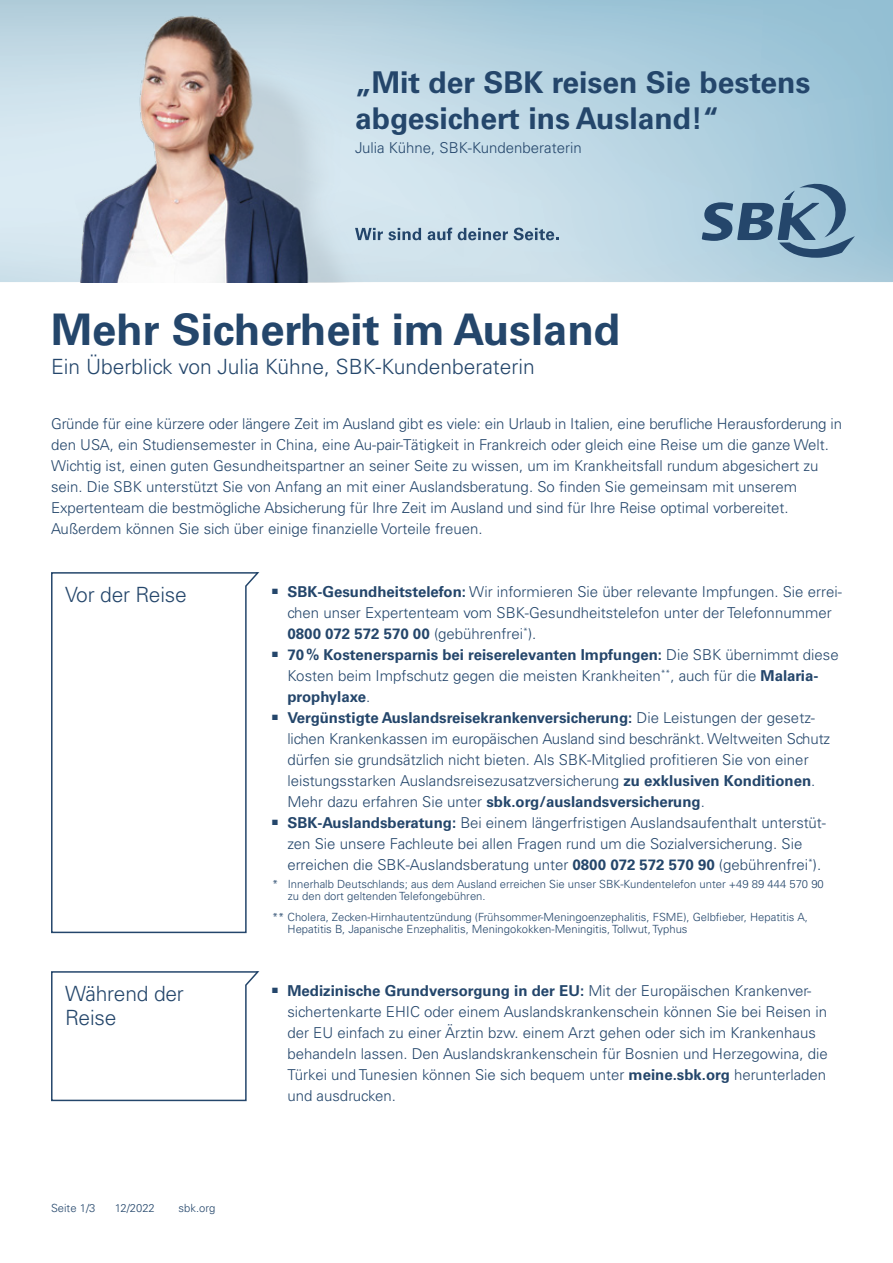
<style>
.page{position:relative;width:893px;height:1263px;background:#fff}
.page>*{position:absolute;margin:0;border:0;box-sizing:border-box;transform-origin:0 0}
.t1{font:700 43.5px "Univers LT Std";color:#24466b}
.t2{font:700 30px/36px "Univers LT Std";color:#24466b}
.t3{font:300 21px/24px "Univers LT Std";color:#24466b}
.t4{font:300 15px/21px "Univers LT Std";color:#24466b}
.t5{font:300 11.25px/12.3px "Univers LT Std";color:#24466b}
.s1{font-weight:700}
</style>
<div class="page">
<img style="left:531px;top:0;width:362px;height:282px">
<img style="left:0;top:282px;width:893px;height:1px">
<img style="left:0;top:0;width:531px;height:282px">
<svg style="left:51px;top:572px;width:209px;height:362px"></svg>
<svg style="left:51px;top:971px;width:209px;height:131px"></svg>
<svg style="left:702px;top:180px;width:153px;height:78px;background:#81a3ba"></svg>
<svg style="left:355px;top:228px;width:66px;height:12px"></svg>
<svg style="left:428px;top:228px;width:24px;height:13px"></svg>
<svg style="left:458px;top:228px;width:50px;height:13px"></svg>
<svg style="left:514px;top:227px;width:44px;height:14px"></svg>
<h2 class="t2" style="left:355px;top:65px;width:457px">„Mit der SBK reisen Sie bestens abgesichert ins Ausland!“</h2>
<p class="t4" style="left:355px;top:137px;width:228px">Julia Kühne, SBK-Kundenberaterin</p>
<h1 class="t1" style="left:51px;top:304px;width:571px">Mehr Sicherheit im Ausland</h1>
<h3 class="t3" style="left:51px;top:355px;width:485px">Ein Überblick von Julia Kühne, SBK-Kundenberaterin</h3>
<p class="t4" style="left:51px;top:413px;width:793px">Gründe für eine kürzere oder längere Zeit im Ausland gibt es viele: ein Urlaub in Italien, eine berufliche Herausforderung in den USA, ein Studiensemester in China, eine Au-pair-Tätigkeit in Frankreich oder gleich eine Reise um die ganze Welt.<br>Wichtig ist, einen guten Gesundheitspartner an seiner Seite zu wissen, um im Krankheitsfall rundum abgesichert zu sein. Die SBK unterstützt Sie von Anfang an mit einer Auslandsberatung. So finden Sie gemeinsam mit unserem Expertenteam die bestmögliche Absicherung für Ihre Zeit im Ausland und sind für Ihre Reise optimal vorbereitet.<br>Außerdem können Sie sich über einige finanzielle Vorteile freuen.</p>
<h3 class="t3" style="left:65px;top:582px;width:123px">Vor der Reise</h3>
<h3 class="t3" style="left:65px;top:981px;width:120px">Während der<br>Reise</h3>
<p class="t5" style="left:51px;top:1202px;width:46px">Seite 1/3</p>
<p class="t5" style="left:115px;top:1202px;width:42px">12/2022</p>
<p class="t5" style="left:179px;top:1202px;width:38px">sbk.org</p>
<p class="t4" style="left:287px;top:581px;width:556px;text-indent:-15px">■ <span class="s1">SBK-Gesundheitstelefon:</span> Wir informieren Sie über relevante Impfungen. Sie errei&shy;chen unser Expertenteam vom SBK-Gesundheitstelefon unter der Telefonnummer<br><span class="s1">0800 072 572 570 00</span> (gebührenfrei<sup>*</sup>).</p>
<p class="t4" style="left:287px;top:644px;width:553px;text-indent:-15px">■ <span class="s1">70% Kostenersparnis bei reiserelevanten Impfungen:</span> Die SBK übernimmt diese<br>Kosten beim Impfschutz gegen die meisten Krankheiten<sup>**</sup>, auch für die <span class="s1">Malaria&shy;prophylaxe</span>.</p>
<p class="t4" style="left:287px;top:707px;width:544px;text-indent:-15px">■ <span class="s1">Vergünstigte Auslandsreisekrankenversicherung:</span> Die Leistungen der gesetz&shy;lichen Krankenkassen im europäischen Ausland sind beschränkt. Weltweiten Schutz dürfen sie grundsätzlich nicht bieten. Als SBK-Mitglied profitieren Sie von einer leistungsstarken Auslandsreisezusatzversicherung <span class="s1">zu exklusiven Konditionen</span>.<br>Mehr dazu erfahren Sie unter <span class="s1">sbk.org/auslandsversicherung</span>.</p>
<p class="t4" style="left:287px;top:812px;width:540px;text-indent:-15px">■ <span class="s1">SBK-Auslandsberatung:</span> Bei einem längerfristigen Auslandsaufenthalt unterstüt&shy;zen Sie unsere Fachleute bei allen Fragen rund um die Sozialversicherung. Sie erreichen die SBK-Auslandsberatung unter <span class="s1">0800 072 572 570 90</span> (gebührenfrei<sup>*</sup>).</p>
<p class="t5" style="left:288px;top:877px;width:538px;text-indent:-16px">* Innerhalb Deutschlands; aus dem Ausland erreichen Sie unser SBK-Kundentelefon unter +49 89 444 570 90 zu den dort geltenden Telefongebühren.</p>
<p class="t5" style="left:288px;top:911px;width:522px;text-indent:-15px">** Cholera, Zecken-Hirnhautentzündung (Frühsommer-Meningoenzephalitis, FSME), Gelbfieber, Hepatitis A,<br>Hepatitis B, Japanische Enzephalitis, Meningokokken-Meningitis, Tollwut, Typhus</p>
<p class="t4" style="left:287px;top:980px;width:542px;text-indent:-15px">■ <span class="s1">Medizinische Grundversorgung in der EU:</span> Mit der Europäischen Krankenver&shy;sichertenkarte EHIC oder einem Auslandskrankenschein können Sie bei Reisen in der EU einfach zu einer Ärztin bzw. einem Arzt gehen oder sich im Krankenhaus behandeln lassen. Den Auslandskrankenschein für Bosnien und Herzegowina, die Türkei und Tunesien können Sie sich bequem unter <span class="s1">meine.sbk.org</span> herunterladen und ausdrucken.</p>
</div>
